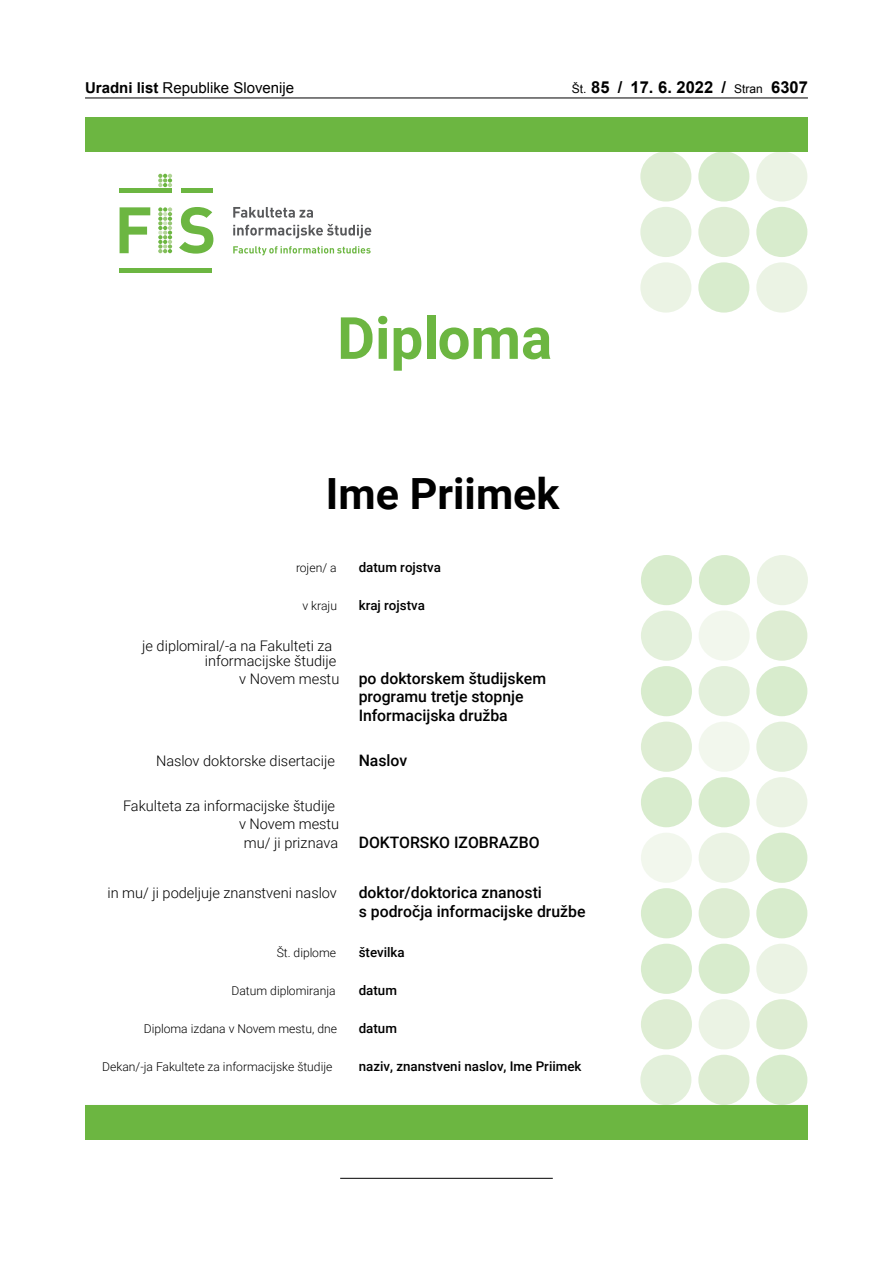
<style>
.page{position:relative;width:893px;height:1263px;background:#fff}
.page>*{position:absolute;margin:0;border:0;box-sizing:border-box;transform-origin:0 0}
.t1{font:700 58.35px "Roboto";color:#6cb641}
.t2{font:700 43.05px "Roboto";color:#000}
.t3{font:700 16.5px "Arial";color:#000}
.t4{font:500 15.75px/18.1px "Roboto";color:#000}
.t5{font:15px "Arial";color:#000}
.t6{font:300 14.55px/18.1px "Roboto";color:#000;text-align:right}
.t7{font:500 13.35px "Roboto";color:#000}
.t8{font:300 12.15px "Roboto";color:#000}
.s1{font-weight:700}
.s2{font-weight:400;font-size:12px}
.s3{font-weight:300;font-size:14.55px}
</style>
<div class="page">
<hr style="left:85px;top:98px;width:723px;height:1px;background:#000">
<div style="left:699px;top:555px;width:51px;height:50px;background:#d8eccd;border-radius:50%"></div>
<div style="left:698px;top:1055px;width:51px;height:50px;background:#deedd3;border-radius:50%"></div>
<div style="left:699px;top:999px;width:51px;height:50px;background:#ebf3e4;border-radius:50%"></div>
<div style="left:699px;top:944px;width:51px;height:50px;background:#d8eccd;border-radius:50%"></div>
<div style="left:698px;top:262px;width:51px;height:51px;background:#d8eccd;border-radius:50%"></div>
<div style="left:698px;top:151px;width:51px;height:51px;background:#d8eccd;border-radius:50%"></div>
<div style="left:699px;top:888px;width:51px;height:50px;background:#deedd3;border-radius:50%"></div>
<div style="left:698px;top:207px;width:51px;height:50px;background:#deedd3;border-radius:50%"></div>
<div style="left:699px;top:833px;width:51px;height:50px;background:#ebf3e4;border-radius:50%"></div>
<div style="left:699px;top:777px;width:51px;height:50px;background:#d8eccd;border-radius:50%"></div>
<div style="left:699px;top:722px;width:51px;height:50px;background:#f2f7ed;border-radius:50%"></div>
<div style="left:699px;top:666px;width:51px;height:50px;background:#e3f0db;border-radius:50%"></div>
<div style="left:699px;top:610px;width:51px;height:51px;background:#f2f7ed;border-radius:50%"></div>
<div style="left:757px;top:555px;width:51px;height:50px;background:#ebf3e4;border-radius:50%"></div>
<div style="left:756px;top:1055px;width:51px;height:50px;background:#d8eccd;border-radius:50%"></div>
<div style="left:756px;top:999px;width:51px;height:50px;background:#deedd3;border-radius:50%"></div>
<div style="left:756px;top:944px;width:51px;height:50px;background:#ebf3e4;border-radius:50%"></div>
<div style="left:756px;top:262px;width:51px;height:51px;background:#ebf3e4;border-radius:50%"></div>
<div style="left:756px;top:151px;width:51px;height:51px;background:#ebf3e4;border-radius:50%"></div>
<div style="left:756px;top:888px;width:51px;height:50px;background:#d8eccd;border-radius:50%"></div>
<div style="left:756px;top:207px;width:51px;height:50px;background:#d8eccd;border-radius:50%"></div>
<div style="left:640px;top:151px;width:51px;height:51px;background:#deedd3;border-radius:50%"></div>
<div style="left:640px;top:262px;width:51px;height:51px;background:#ebf3e4;border-radius:50%"></div>
<div style="left:640px;top:207px;width:51px;height:50px;background:#e3f0db;border-radius:50%"></div>
<div style="left:756px;top:833px;width:51px;height:50px;background:#d8eccd;border-radius:50%"></div>
<div style="left:756px;top:777px;width:51px;height:50px;background:#ebf3e4;border-radius:50%"></div>
<div style="left:756px;top:722px;width:51px;height:50px;background:#e3f0db;border-radius:50%"></div>
<div style="left:756px;top:666px;width:51px;height:50px;background:#d8eccd;border-radius:50%"></div>
<div style="left:756px;top:610px;width:51px;height:51px;background:#deedd3;border-radius:50%"></div>
<div style="left:640px;top:1055px;width:51px;height:50px;background:#e3f0db;border-radius:50%"></div>
<div style="left:641px;top:555px;width:51px;height:50px;background:#d8eccd;border-radius:50%"></div>
<div style="left:641px;top:610px;width:51px;height:51px;background:#e3f0db;border-radius:50%"></div>
<div style="left:641px;top:666px;width:51px;height:50px;background:#d8eccd;border-radius:50%"></div>
<div style="left:641px;top:722px;width:51px;height:50px;background:#deedd3;border-radius:50%"></div>
<div style="left:641px;top:777px;width:51px;height:50px;background:#d8eccd;border-radius:50%"></div>
<div style="left:641px;top:833px;width:51px;height:50px;background:#f2f7ed;border-radius:50%"></div>
<div style="left:641px;top:888px;width:51px;height:50px;background:#d8eccd;border-radius:50%"></div>
<div style="left:641px;top:944px;width:51px;height:50px;background:#d8eccd;border-radius:50%"></div>
<div style="left:641px;top:999px;width:51px;height:50px;background:#deedd3;border-radius:50%"></div>
<div style="left:85px;top:117px;width:723px;height:34px;background:#6cb641"></div>
<div style="left:85px;top:1103px;width:723px;height:36px;background:#fafafa"></div>
<div style="left:85px;top:1105px;width:723px;height:34px;background:#6cb641"></div>
<hr style="left:119px;top:188px;width:53px;height:4px;background:#6cb641">
<hr style="left:181px;top:188px;width:31px;height:4px;background:#6cb641">
<div style="left:119px;top:268px;width:93px;height:5px;background:#6cb641"></div>
<svg style="left:158px;top:174px;width:14px;height:13px"></svg>
<svg style="left:120px;top:207px;width:93px;height:47px"></svg>
<svg style="left:233px;top:224px;width:138px;height:14px"></svg>
<svg style="left:233px;top:207px;width:80px;height:11px"></svg>
<svg style="left:233px;top:246px;width:138px;height:9px"></svg>
<hr style="left:340px;top:1178px;width:213px;height:1px;background:#000">
<p class="t5" style="left:85px;top:77px;width:211px"><span class="s1">Uradni list</span> Republike Slovenije</p>
<p class="t3" style="left:572px;top:75px;width:237px"><span class="s2">Št.</span> 85 / 17. 6. 2022 / <span class="s2">Stran</span> 6307</p>
<h1 class="t1" style="left:337px;top:297px;width:217px">Diploma</h1>
<h2 class="t2" style="left:326px;top:464px;width:235px">Ime Priimek</h2>
<p class="t8" style="left:296px;top:559px;width:42px">rojen/ a</p>
<p class="t8" style="left:302px;top:597px;width:36px">v kraju</p>
<p class="t7" style="left:359px;top:558px;width:84px">datum rojstva</p>
<p class="t7" style="left:359px;top:595px;width:68px">kraj rojstva</p>
<p class="t6" style="left:142px;top:636px;width:192px">je diplomiral/-a na Fakulteti za</p>
<p class="t6" style="left:205px;top:651px;width:133px">informacijske študije</p>
<p class="t4" style="left:359px;top:669px;width:189px;text-indent:-120px"><span class="s3">v Novem mestu</span> po doktorskem študijskem programu tretje stopnje<br>Informacijska družba</p>
<p class="t6" style="left:156px;top:751px;width:180px">Naslov doktorske disertacije</p>
<p class="t4" style="left:359px;top:751px;width:50px">Naslov</p>
<p class="t6" style="left:123px;top:796px;width:217px">Fakulteta za informacijske študije v Novem mestu<br>mu/ ji priznava</p>
<p class="t4" style="left:359px;top:832px;width:182px">DOKTORSKO IZOBRAZBO</p>
<p class="t6" style="left:107px;top:883px;width:231px">in mu/ ji podeljuje znanstveni naslov</p>
<p class="t4" style="left:359px;top:882px;width:228px;line-height:18.9px">doktor/doktorica znanosti<br>s področja informacijske družbe</p>
<p class="t8" style="left:277px;top:944px;width:61px">Št. diplome</p>
<p class="t8" style="left:231px;top:982px;width:106px">Datum diplomiranja</p>
<p class="t8" style="left:144px;top:1020px;width:195px">Diploma izdana v Novem mestu, dne</p>
<p class="t7" style="left:359px;top:943px;width:48px">številka</p>
<p class="t7" style="left:359px;top:981px;width:40px">datum</p>
<p class="t7" style="left:359px;top:1018px;width:40px">datum</p>
<p class="t8" style="left:102px;top:1058px;width:232px">Dekan/-ja Fakultete za informacijske študije</p>
<p class="t7" style="left:359px;top:1056px;width:224px">naziv, znanstveni naslov, Ime Priimek</p>
</div>
